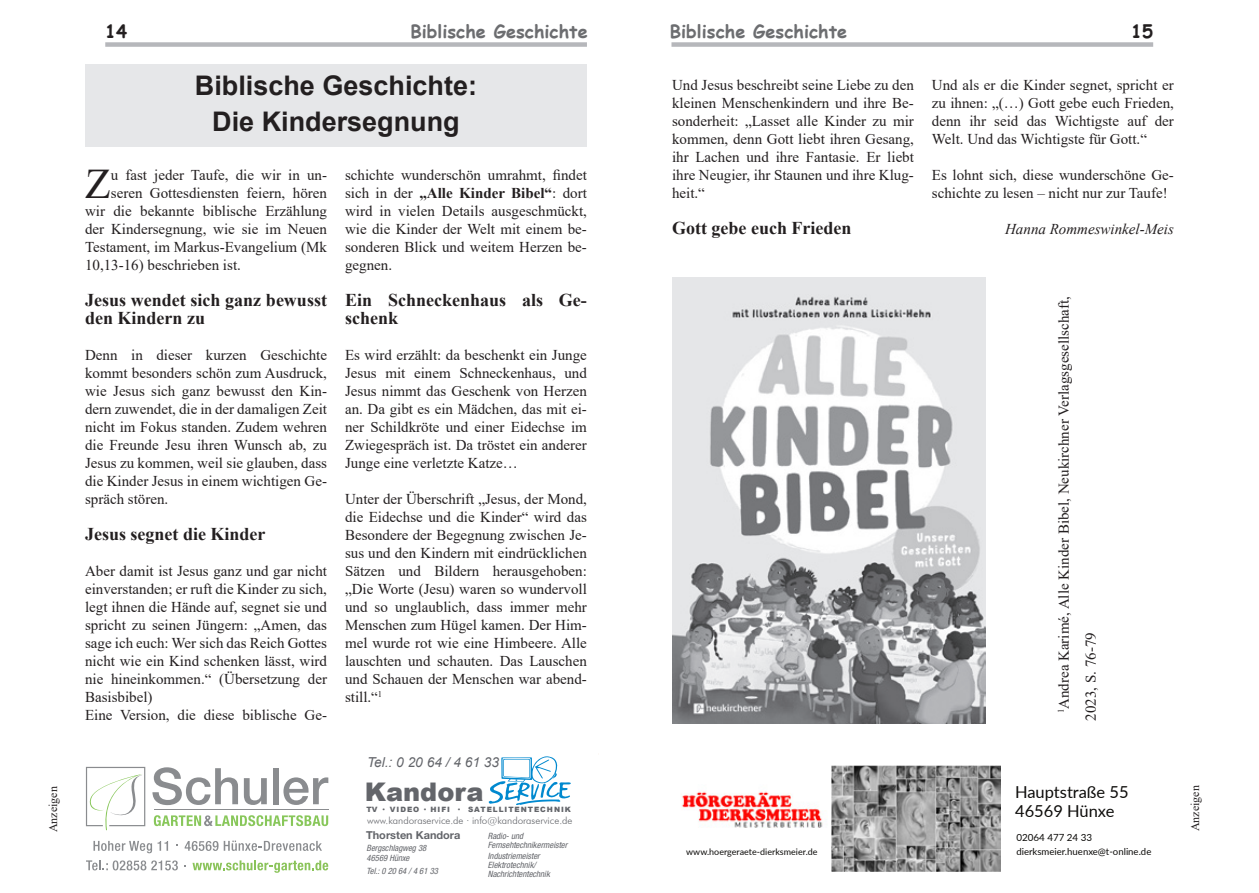
<style>
.page{position:relative;width:1259px;height:893px;background:#fff}
.page>*{position:absolute;margin:0;border:0;box-sizing:border-box;transform-origin:0 0}
.t1{font:42.15px "Times New Roman";color:#231f20}
.t2{font:700 27px/36px "Arial";color:#231f20;text-align:center}
.t3{font:900 25.65px "Arial";color:#63656a}
.t4{font:700 18px/18px "Times New Roman";color:#231f20}
.t5{font:700 18px "Comic Sans MS";color:#6c6d70}
.t6{font:700 18px "Comic Sans MS";color:#231f20}
.t7{font:16.5px/18.9px "Lato";color:#0d0c0a}
.t8{font:15px/18px "Times New Roman";color:#231f20;text-align:justify}
.t9{font:italic 15px "Times New Roman";color:#231f20}
.t10{font:italic 13.65px "Arial";color:#63656a}
.t11{font:12px "Times New Roman";color:#231f20}
.t12{font:700 10.95px "Helvetica Neue";color:#63656a}
.t13{font:300 9.9px "Futura BT";color:#63656a}
.t14{font:9.75px "Lato";color:#0d0c0a}
.t15{font:9.6px "Lato";color:#0d0c0a}
.t16{font:9px "Lato";color:#0d0c0a}
.t17{font:italic condensed 8.7px/9.1px "Helvetica Neue";color:#63656a}
.t18{font:900 7.35px "Arial";letter-spacing:.13em;color:#63656a}
.s1{font-weight:700}
.s2{font-weight:400}
</style>
<div class="page">
<div style="left:105px;top:42px;width:482px;height:5px;background:#b6b7bb"></div>
<div style="left:671px;top:42px;width:482px;height:5px;background:#b6b7bb"></div>
<img style="left:681px;top:766px;width:151px;height:99px">
<img style="left:832px;top:766px;width:169px;height:106px">
<svg style="left:489px;top:756px;width:82px;height:49px"></svg>
<hr style="left:154px;top:809px;width:174px;height:1px;background:#8a8c8f">
<svg style="left:154px;top:815px;width:174px;height:11px"></svg>
<svg style="left:152px;top:767px;width:86px;height:38px"></svg>
<svg style="left:244px;top:778px;width:23px;height:27px"></svg>
<div style="left:273px;top:768px;width:5px;height:36px;background:#8a8c8f"></div>
<svg style="left:283px;top:777px;width:45px;height:28px"></svg>
<svg style="left:86px;top:767px;width:59px;height:63px"></svg>
<svg style="left:93px;top:841px;width:75px;height:12px"></svg>
<svg style="left:185px;top:841px;width:33px;height:10px"></svg>
<svg style="left:224px;top:841px;width:98px;height:10px"></svg>
<svg style="left:86px;top:860px;width:92px;height:10px"></svg>
<svg style="left:192px;top:860px;width:136px;height:13px"></svg>
<div style="left:85px;top:64px;width:502px;height:83px;background:#e6e7e9"></div>
<img style="left:672px;top:277px;width:313px;height:446px">
<p class="t6" style="left:105px;top:18px;width:23px">14</p>
<p class="t5" style="left:410px;top:18px;width:179px">Biblische Geschichte</p>
<p class="t5" style="left:670px;top:18px;width:179px">Biblische Geschichte</p>
<p class="t6" style="left:1131px;top:18px;width:23px">15</p>
<h2 class="t2" style="left:195px;top:67px;width:284px">Biblische Geschichte:<br>Die Kindersegnung</h2>
<h1 class="t1" style="left:85px;top:154px;width:27px">Z</h1>
<p class="t8" style="left:111px;top:166px;width:218px">u fast jeder Taufe, die wir in un-</p>
<p class="t8" style="left:111px;top:184px;width:218px">seren Gottesdiensten feiern, hören</p>
<p class="t8" style="left:85px;top:202px;width:243px">wir die bekannte biblische Erzählung</p>
<p class="t8" style="left:85px;top:220px;width:243px">der Kindersegnung, wie sie im Neuen</p>
<p class="t8" style="left:85px;top:238px;width:243px">Testament, im Markus-Evangelium (Mk</p>
<p class="t8" style="left:85px;top:256px;width:157px">10,13-16) beschrieben ist.</p>
<p class="t4" style="left:85px;top:290px;width:243px">Jesus wendet sich ganz bewusst den Kindern zu</p>
<p class="t8" style="left:85px;top:346px;width:243px">Denn in dieser kurzen Geschichte kommt besonders schön zum Ausdruck, wie Jesus sich ganz bewusst den Kin&shy;dern zuwendet, die in der damaligen Zeit nicht im Fokus standen. Zudem wehren die Freunde Jesu ihren Wunsch ab, zu Jesus zu kommen, weil sie glauben, dass die Kinder Jesus in einem wichtigen Ge&shy;spräch stören.</p>
<p class="t4" style="left:85px;top:524px;width:182px">Jesus segnet die Kinder</p>
<p class="t8" style="left:85px;top:562px;width:243px;text-align:left">Aber damit ist Jesus ganz und gar nicht einverstanden; er ruft die Kinder zu sich, legt ihnen die Hände auf, segnet sie und spricht zu seinen Jüngern: „Amen, das sage ich euch: Wer sich das Reich Gottes nicht wie ein Kind schenken lässt, wird nie hineinkommen.“ (Übersetzung der Basisbibel)<br>Eine Version, die diese biblische Ge-</p>
<p class="t8" style="left:345px;top:166px;width:243px">schichte wunderschön umrahmt, findet sich in der <span class="s1">„Alle Kinder Bibel“</span>: dort wird in vielen Details ausgeschmückt, wie die Kinder der Welt mit einem be&shy;sonderen Blick und weitem Herzen be&shy;gegnen.</p>
<p class="t4" style="left:345px;top:290px;width:243px">Ein Schneckenhaus als Ge&shy;schenk</p>
<p class="t8" style="left:345px;top:346px;width:243px">Es wird erzählt: da beschenkt ein Junge Jesus mit einem Schneckenhaus, und Jesus nimmt das Geschenk von Herzen an. Da gibt es ein Mädchen, das mit ei&shy;ner Schildkröte und einer Eidechse im Zwiegespräch ist. Da tröstet ein anderer Junge eine verletzte Katze…</p>
<p class="t8" style="left:345px;top:490px;width:243px">Unter der Überschrift „Jesus, der Mond, die Eidechse und die Kinder“ wird das Besondere der Begegnung zwischen Je&shy;sus und den Kindern mit eindrücklichen Sätzen und Bildern herausgehoben: „Die Worte (Jesu) waren so wundervoll und so unglaublich, dass immer mehr Menschen zum Hügel kamen. Der Him&shy;mel wurde rot wie eine Himbeere. Alle lauschten und schauten. Das Lauschen und Schauen der Menschen war abend&shy;still.“<sup>1</sup></p>
<p class="t10" style="left:367px;top:755px;width:134px">Tel.: 0 20 64 / 4 61 33</p>
<p class="t8" style="left:672px;top:76px;width:243px">Und Jesus beschreibt seine Liebe zu den kleinen Menschenkindern und ihre Be&shy;sonderheit: „Lasset alle Kinder zu mir kommen, denn Gott liebt ihren Gesang, ihr Lachen und ihre Fantasie. Er liebt ihre Neugier, ihr Staunen und ihre Klug&shy;heit.“</p>
<p class="t4" style="left:672px;top:218px;width:181px">Gott gebe euch Frieden</p>
<p class="t8" style="left:932px;top:76px;width:243px">Und als er die Kinder segnet, spricht er zu ihnen: „(…) Gott gebe euch Frieden, denn ihr seid das Wichtigste auf der Welt. Und das Wichtigste für Gott.“</p>
<p class="t8" style="left:932px;top:166px;width:243px">Es lohnt sich, diese wunderschöne Ge&shy;schichte zu lesen – nicht nur zur Taufe!</p>
<p class="t9" style="left:1005px;top:219px;width:170px">Hanna Rommeswinkel-Meis</p>
<p class="t8" style="left:1049px;top:721px;width:426px;line-height:27px;text-indent:8px;rotate:-90deg"><sup>1</sup>Andrea Karimé, Alle Kinder Bibel, Neukirchner Verlagsgesellschaft,<br>2023, S. 76-79</p>
<h3 class="t3" style="left:365px;top:773px;width:120px">Kandora</h3>
<p class="t18" style="left:366px;top:804px;width:206px">TV <span class="s2">•</span> VIDEO <span class="s2">•</span> HIFI <span class="s2">•</span> SATELLITENTECHNIK</p>
<p class="t7" style="left:1015px;top:781px;width:115px">Hauptstraße 55<br>46569 Hünxe</p>
<p class="t14" style="left:1016px;top:831px;width:77px">02064 477 24 33</p>
<p class="t11" style="left:45px;top:832px;width:47px;rotate:-90deg">Anzeigen</p>
<p class="t11" style="left:1186px;top:831px;width:47px;rotate:-90deg">Anzeigen</p>
<p class="t13" style="left:367px;top:815px;width:207px">www.kandoraservice.de · info@kandoraservice.de</p>
<p class="t12" style="left:366px;top:829px;width:96px">Thorsten Kandora</p>
<p class="t17" style="left:366px;top:842px;width:61px;line-height:10.4px">Bergschlagweg 38<br>46569 Hünxe</p>
<p class="t17" style="left:366px;top:866px;width:73px">Tel.: 0 20 64 / 4 61 33</p>
<p class="t17" style="left:488px;top:831px;width:81px">Radio- und<br>Fernsehtechnikermeister</p>
<p class="t17" style="left:488px;top:851px;width:64px">Industriemeister<br>Elektrotechnik/<br>Nachrichtentechnik</p>
<p class="t16" style="left:686px;top:845px;width:133px">www.hoergeraete-dierksmeier.de</p>
<p class="t15" style="left:1016px;top:845px;width:137px">dierksmeier.huenxe@t-online.de</p>
</div>
